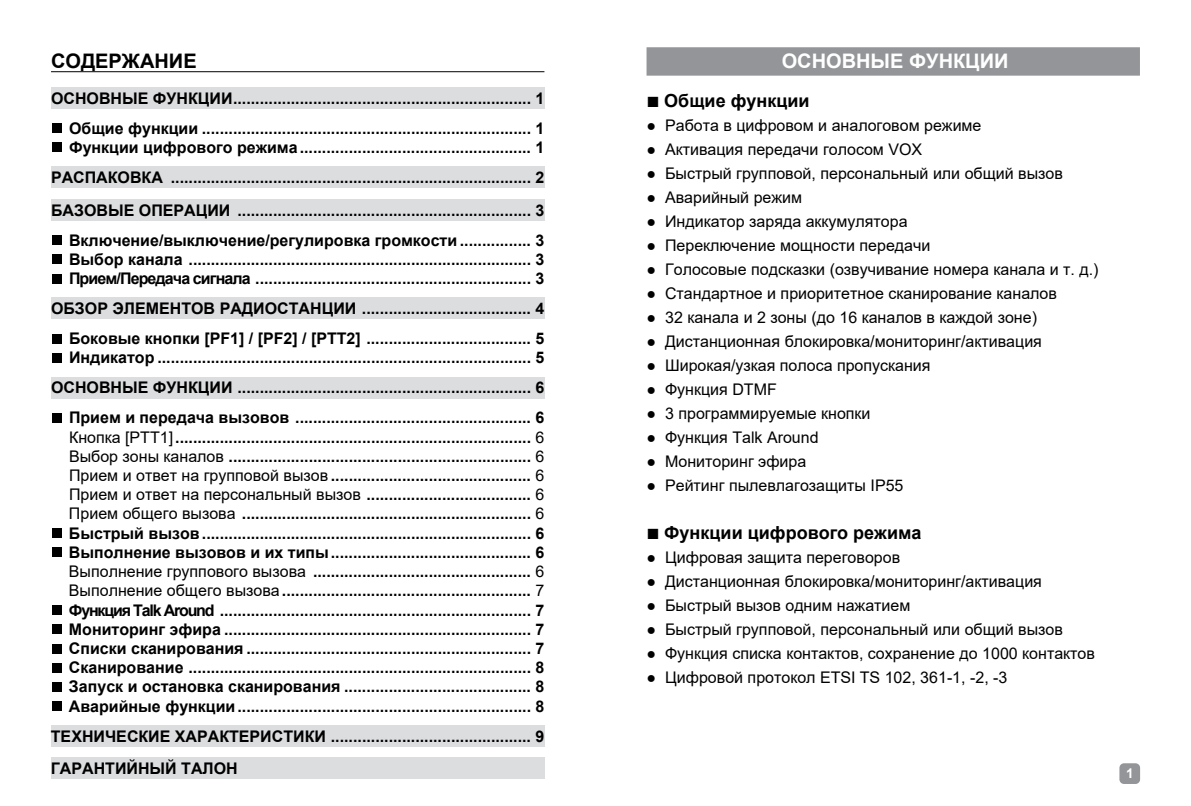
<style>
.page{position:relative;width:1191px;height:806px;background:#fff}
.page>*{position:absolute;margin:0;border:0;box-sizing:border-box;transform-origin:0 0}
.t1{font:700 20px "Arial";color:#fff}
.t2{font:700 20px "Arial";color:#000}
.t3{font:700 18px "Arial";color:#000}
.t4{font:700 16px/19.2px "Arial";color:#000;text-align:right}
.t5{font:16px "Arial";color:#000}
.t6{font:700 16px/19.2px "Arial";letter-spacing:-.055em;color:#000}
.t7{font:700 13.6px "Arial";color:#fff}
.s1{font-weight:400}
.s2{font-size:22px}
</style>
<div class="page">
<div style="left:646px;top:47px;width:494px;height:29px;background:#939598"></div>
<div style="left:1119px;top:762px;width:21px;height:21px;background:#939598;border-radius:5px"></div>
<hr style="left:51px;top:71px;width:493px;height:1px;background:#231f20">
<div style="left:51px;top:87px;width:493px;height:22px;background:#dcdddf"></div>
<div style="left:51px;top:166px;width:493px;height:22px;background:#dcdddf"></div>
<div style="left:51px;top:199px;width:493px;height:22px;background:#dcdddf"></div>
<div style="left:51px;top:297px;width:493px;height:22px;background:#dcdddf"></div>
<div style="left:51px;top:376px;width:493px;height:22px;background:#dcdddf"></div>
<div style="left:51px;top:724px;width:493px;height:22px;background:#dcdddf"></div>
<div style="left:52px;top:123px;width:10px;height:10px;background:#000"></div>
<div style="left:52px;top:143px;width:10px;height:9px;background:#000"></div>
<div style="left:52px;top:235px;width:10px;height:10px;background:#000"></div>
<div style="left:52px;top:254px;width:10px;height:10px;background:#000"></div>
<div style="left:52px;top:274px;width:10px;height:9px;background:#000"></div>
<div style="left:52px;top:334px;width:10px;height:9px;background:#000"></div>
<div style="left:52px;top:353px;width:10px;height:9px;background:#000"></div>
<div style="left:52px;top:413px;width:10px;height:9px;background:#000"></div>
<div style="left:52px;top:528px;width:10px;height:9px;background:#000"></div>
<div style="left:52px;top:547px;width:10px;height:9px;background:#000"></div>
<div style="left:52px;top:605px;width:9px;height:9px;background:#000"></div>
<div style="left:52px;top:624px;width:9px;height:9px;background:#000"></div>
<div style="left:52px;top:643px;width:9px;height:9px;background:#000"></div>
<div style="left:52px;top:662px;width:9px;height:10px;background:#000"></div>
<div style="left:52px;top:682px;width:9px;height:9px;background:#000"></div>
<div style="left:52px;top:701px;width:9px;height:9px;background:#000"></div>
<div style="left:51px;top:756px;width:493px;height:22px;background:#dcdddf"></div>
<p class="t2" style="left:51px;top:47px;width:147px">СОДЕРЖАНИЕ</p>
<p class="t4" style="left:51px;top:83px;width:495px;line-height:30px">ОСНОВНЫЕ ФУНКЦИИ................................................................... 1<br>Общие функции .......................................................................... 1</p>
<p class="t4" style="left:51px;top:132px;width:495px;line-height:30px">Функции цифрового режима.................................................... 1<br>РАСПАКОВКА ................................................................................. 2</p>
<p class="t4" style="left:51px;top:195px;width:495px;line-height:30px">БАЗОВЫЕ ОПЕРАЦИИ .................................................................. 3<br>Включение/выключение/регулировка громкости ................ 3</p>
<p class="t6" style="left:69px;top:250px;width:477px">Выбор канала ............................................................................. 3<br>Прием/Передача сигнала .............................................................. 3</p>
<p class="t4" style="left:51px;top:293px;width:495px;line-height:30px">ОБЗОР ЭЛЕМЕНТОВ РАДИОСТАНЦИИ ...................................... 4<br>Боковые кнопки [PF1] / [PF2] / [PTT2] ..................................... 5</p>
<p class="t4" style="left:51px;top:342px;width:495px;line-height:30px">Индикатор .................................................................................... 5<br>ОСНОВНЫЕ ФУНКЦИИ .................................................................. 6<br>Прием и передача вызовов ..................................................... 6</p>
<p class="t4" style="left:69px;top:427px;width:477px;text-align:justify"><span class="s1">Кнопка [PTT1]</span>................................................................................ <span class="s1">6<br>Выбор зоны каналов</span> .................................................................... <span class="s1">6<br>Прием и ответ на групповой вызов</span> ............................................. <span class="s1">6<br>Прием и ответ на персональный вызов</span> ..................................... <span class="s1">6<br>Прием общего вызова</span> ................................................................. <span class="s1">6<br></span>Быстрый вызов.......................................................................... 6<br>Выполнение вызовов и их типы............................................. 6<br><span class="s1">Выполнение группового вызова</span> ................................................. <span class="s1">6<br>Выполнение общего вызова</span>........................................................ <span class="s1">7<br></span>Функция Talk Around ...................................................................... 7<br>Мониторинг эфира ..................................................................... 7<br>Списки сканирования ................................................................ 7<br>Сканирование ............................................................................. 8<br>Запуск и остановка сканирования .......................................... 8<br>Аварийные функции.................................................................. 8</p>
<p class="t4" style="left:51px;top:719px;width:495px;line-height:32px;text-align:left">ТЕХНИЧЕСКИЕ ХАРАКТЕРИСТИКИ ............................................. 9<br>ГАРАНТИЙНЫЙ ТАЛОН</p>
<p class="t1" style="left:781px;top:47px;width:228px">ОСНОВНЫЕ ФУНКЦИИ</p>
<p class="t3" style="left:646px;top:87px;width:164px"><span class="s2">■</span> Общие функции</p>
<p class="t5" style="left:646px;top:114px;width:336px">● Работа в цифровом и аналоговом режиме</p>
<p class="t5" style="left:646px;top:138px;width:277px">● Активация передачи голосом VOX</p>
<p class="t5" style="left:646px;top:162px;width:418px">● Быстрый групповой, персональный или общий вызов</p>
<p class="t5" style="left:646px;top:186px;width:157px">● Аварийный режим</p>
<p class="t5" style="left:646px;top:210px;width:263px">● Индикатор заряда аккумулятора</p>
<p class="t5" style="left:646px;top:234px;width:285px">● Переключение мощности передачи</p>
<p class="t5" style="left:646px;top:258px;width:453px">● Голосовые подсказки (озвучивание номера канала и т. д.)</p>
<p class="t5" style="left:646px;top:282px;width:412px">● Стандартное и приоритетное сканирование каналов</p>
<p class="t5" style="left:646px;top:306px;width:392px">● 32 канала и 2 зоны (до 16 каналов в каждой зоне)</p>
<p class="t5" style="left:646px;top:330px;width:397px">● Дистанционная блокировка/мониторинг/активация</p>
<p class="t5" style="left:646px;top:354px;width:285px">● Широкая/узкая полоса пропускания</p>
<p class="t5" style="left:646px;top:378px;width:132px">● Функция DTMF</p>
<p class="t5" style="left:646px;top:402px;width:225px">● 3 программируемые кнопки</p>
<p class="t5" style="left:646px;top:426px;width:174px">● Функция Talk Around</p>
<p class="t5" style="left:646px;top:450px;width:161px">● Мониторинг эфира</p>
<p class="t5" style="left:646px;top:474px;width:258px">● Рейтинг пылевлагозащиты IP55</p>
<p class="t3" style="left:646px;top:519px;width:276px"><span class="s2">■</span> Функции цифрового режима</p>
<p class="t5" style="left:646px;top:546px;width:255px">● Цифровая защита переговоров</p>
<p class="t5" style="left:646px;top:570px;width:397px">● Дистанционная блокировка/мониторинг/активация</p>
<p class="t5" style="left:646px;top:594px;width:265px">● Быстрый вызов одним нажатием</p>
<p class="t5" style="left:646px;top:618px;width:418px">● Быстрый групповой, персональный или общий вызов</p>
<p class="t5" style="left:646px;top:642px;width:450px">● Функция списка контактов, сохранение до 1000 контактов</p>
<p class="t5" style="left:646px;top:666px;width:362px">● Цифровой протокол ETSI TS 102, 361-1, -2, -3</p>
<p class="t7" style="left:1126px;top:763px;width:9px">1</p>
</div>
